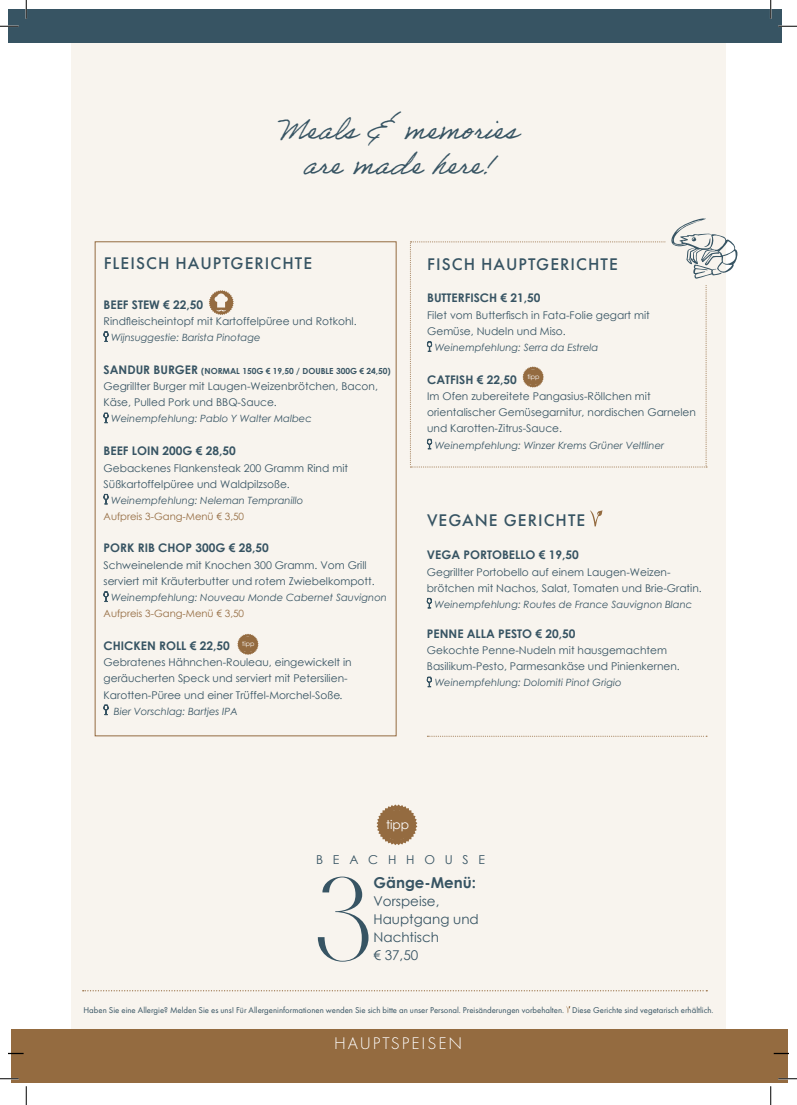
<style>
.page{position:relative;width:797px;height:1105px;background:#fff}
.page>*{position:absolute;margin:0;border:0;box-sizing:border-box;transform-origin:0 0}
.t1{font:83.88px "Sauvage";color:#375463}
.t2{font:28.75px "Adobe Handwriting Ernie";color:#375463}
.t3{font:500 17.5px "Futura PT";letter-spacing:.06em;color:#375463}
.t4{font:300 17.5px "Futura PT";letter-spacing:.11em;color:#fff}
.t5{font:700 15px "Century Gothic";color:#375463}
.t6{font:13.5px "Century Gothic";color:#375463}
.t7{font:12.25px "Century Gothic";letter-spacing:.8em;color:#375463}
.t8{font:12.25px "Century Gothic";color:#fff}
.t9{font:700 11.88px "Century Gothic";color:#375463}
.t10{font:10.62px/16.2px "Century Gothic";color:#375463}
.t11{font:italic 10px/16.2px "Century Gothic";color:#375463}
.t12{font:8.75px "Futura PT";color:#375463}
.t13{font:700 8.38px "Century Gothic";color:#375463}
.t14{font:6.38px "Century Gothic";color:#fff}
.s1{font-size:11.88px}
.s2{font-style:normal;color:#946b40}
.s3{font-style:italic}
</style>
<div class="page">
<div style="left:71px;top:35px;width:654px;height:994px;background:#f8f4ee"></div>
<div style="left:9px;top:10px;width:773px;height:33px;background:#375463"></div>
<div style="left:11px;top:1029px;width:777px;height:54px;background:#946b40"></div>
<svg style="left:9px;top:1053px;width:15px;height:1px"></svg>
<svg style="left:773px;top:1053px;width:15px;height:1px"></svg>
<svg style="left:209px;top:290px;width:25px;height:25px"></svg>
<svg style="left:566px;top:1006px;width:4px;height:7px"></svg>
<svg style="left:103px;top:331px;width:6px;height:11px"></svg>
<svg style="left:103px;top:412px;width:6px;height:11px"></svg>
<svg style="left:103px;top:493px;width:6px;height:12px"></svg>
<svg style="left:103px;top:591px;width:6px;height:11px"></svg>
<svg style="left:103px;top:704px;width:6px;height:11px"></svg>
<svg style="left:237px;top:634px;width:21px;height:21px"></svg>
<div style="left:240px;top:636px;width:16px;height:16px;background:#946b40;border-radius:50%"></div>
<svg style="left:410px;top:218px;width:328px;height:250px"></svg>
<div style="left:525px;top:369px;width:16px;height:16px;background:#946b40;border-radius:50%"></div>
<svg style="left:590px;top:510px;width:12px;height:16px"></svg>
<svg style="left:426px;top:597px;width:6px;height:12px"></svg>
<svg style="left:426px;top:676px;width:6px;height:11px"></svg>
<svg style="left:83px;top:990px;width:624px;height:1px"></svg>
<svg style="left:427px;top:736px;width:280px;height:1px"></svg>
<svg style="left:376px;top:804px;width:41px;height:41px"></svg>
<div style="left:382px;top:810px;width:30px;height:30px;background:#946b40;border-radius:50%"></div>
<svg style="left:0;top:25px;width:19px;height:2px"></svg>
<svg style="left:778px;top:25px;width:19px;height:2px"></svg>
<svg style="left:0;top:1078px;width:19px;height:1px"></svg>
<svg style="left:778px;top:1078px;width:19px;height:1px"></svg>
<svg style="left:25px;top:0;width:2px;height:19px"></svg>
<svg style="left:25px;top:1086px;width:2px;height:19px"></svg>
<svg style="left:770px;top:0;width:1px;height:19px"></svg>
<svg style="left:770px;top:1086px;width:1px;height:19px"></svg>
<p class="t2" style="left:279px;top:112px;width:240px">Meals &amp; memories</p>
<p class="t2" style="left:303px;top:147px;width:193px">are made here!</p>
<p class="t3" style="left:104px;top:253px;width:210px">FLEISCH HAUPTGERICHTE</p>
<p class="t9" style="left:104px;top:295px;width:101px">BEEF STEW € 22,50</p>
<p class="t10" style="left:104px;top:313px;width:254px">Rindfleischeintopf mit Kartoffelpüree und Rotkohl.</p>
<p class="t11" style="left:111px;top:329px;width:151px">Wijnsuggestie: Barista Pinotage</p>
<p class="t13" style="left:104px;top:364px;width:289px"><span class="s1">SANDUR BURGER</span> (NORMAL 150G € 19,50 / DOUBLE 300G € 24,50)</p>
<p class="t10" style="left:104px;top:378px;width:276px">Gegrillter Burger mit Laugen-Weizenbrötchen, Bacon,<br>Käse, Pulled Pork und BBQ-Sauce.</p>
<p class="t11" style="left:111px;top:410px;width:202px">Weinempfehlung: Pablo Y Walter Malbec</p>
<p class="t9" style="left:104px;top:442px;width:134px">BEEF LOIN 200G € 28,50</p>
<p class="t10" style="left:104px;top:460px;width:246px">Gebackenes Flankensteak 200 Gramm Rind mit<br>Süßkartoffelpüree und Waldpilzsoße.</p>
<p class="t11" style="left:104px;top:492px;width:201px;text-indent:8px">Weinempfehlung: Neleman Tempranillo<br><span class="s2">Aufpreis 3-Gang-Menü € 3,50</span></p>
<p class="t9" style="left:104px;top:539px;width:167px">PORK RIB CHOP 300G € 28,50</p>
<p class="t10" style="left:104px;top:556px;width:272px">Schweinelende mit Knochen 300 Gramm. Vom Grill serviert mit Kräuterbutter und rotem Zwiebelkompott.</p>
<p class="t11" style="left:104px;top:589px;width:285px;text-indent:8px">Weinempfehlung: Nouveau Monde Cabernet Sauvignon<br><span class="s2">Aufpreis 3-Gang-Menü € 3,50</span></p>
<p class="t9" style="left:104px;top:637px;width:128px">CHICKEN ROLL € 22,50</p>
<p class="t10" style="left:104px;top:654px;width:249px">Gebratenes Hähnchen-Rouleau, eingewickelt in</p>
<p class="t10" style="left:104px;top:670px;width:245px">geräucherten Speck und serviert mit Petersilien-</p>
<p class="t10" style="left:104px;top:686px;width:241px">Karotten-Püree und einer Trüffel-Morchel-Soße<span class="s3">.</span></p>
<p class="t11" style="left:114px;top:703px;width:125px">Bier Vorschlag: Bartjes IPA</p>
<p class="t14" style="left:242px;top:639px;width:14px">tipp</p>
<p class="t3" style="left:427px;top:253px;width:192px">FISCH HAUPTGERICHTE</p>
<p class="t9" style="left:427px;top:289px;width:115px">BUTTERFISCH € 21,50</p>
<p class="t10" style="left:427px;top:306px;width:224px">Filet vom Butterfisch in Fata-Folie gegart mit</p>
<p class="t10" style="left:427px;top:323px;width:140px">Gemüse, Nudeln und Miso.</p>
<p class="t11" style="left:434px;top:339px;width:165px">Weinempfehlung: Serra da Estrela</p>
<p class="t9" style="left:427px;top:370px;width:91px">CATFISH € 22,50</p>
<p class="t10" style="left:427px;top:388px;width:225px">Im Ofen zubereitete Pangasius-Röllchen mit</p>
<p class="t10" style="left:427px;top:404px;width:270px">orientalischer Gemüsegarnitur, nordischen Garnelen und Karotten-Zitrus-Sauce.</p>
<p class="t11" style="left:434px;top:437px;width:231px">Weinempfehlung: Winzer Krems Grüner Veltliner</p>
<p class="t14" style="left:527px;top:372px;width:14px">tipp</p>
<p class="t3" style="left:427px;top:510px;width:160px">VEGANE GERICHTE</p>
<p class="t9" style="left:427px;top:546px;width:153px">VEGA PORTOBELLO € 19,50</p>
<p class="t10" style="left:427px;top:564px;width:276px">Gegrillter Portobello auf einem Laugen-Weizen&shy;brötchen mit Nachos, Salat, Tomaten und Brie-Gratin.</p>
<p class="t11" style="left:434px;top:596px;width:259px">Weinempfehlung: Routes de France Sauvignon Blanc</p>
<p class="t9" style="left:427px;top:624px;width:150px">PENNE ALLA PESTO € 20,50</p>
<p class="t10" style="left:427px;top:642px;width:254px">Gekochte Penne-Nudeln mit hausgemachtem<br>Basilikum-Pesto, Parmesankäse und Pinienkernen.</p>
<p class="t11" style="left:434px;top:674px;width:188px">Weinempfehlung: Dolomiti Pinot Grigio</p>
<p class="t8" style="left:386px;top:816px;width:25px">tipp</p>
<p class="t7" style="left:316px;top:851px;width:170px">BEACHHOUSE</p>
<p class="t1" style="left:316px;top:860px;width:56px">3</p>
<p class="t5" style="left:373px;top:871px;width:104px">Gänge-Menü:</p>
<p class="t6" style="left:373px;top:892px;width:67px">Vorspeise,</p>
<p class="t6" style="left:373px;top:910px;width:107px">Hauptgang und</p>
<p class="t6" style="left:373px;top:928px;width:67px">Nachtisch</p>
<p class="t6" style="left:373px;top:946px;width:46px">€ 37,50</p>
<p class="t12" style="left:83px;top:1005px;width:631px">Haben Sie eine Allergie? Melden Sie es uns! Für Allergeninformationen wenden Sie sich bitte an unser Personal. Preisänderungen vorbehalten. Diese Gerichte sind vegetarisch erhältlich.</p>
<p class="t4" style="left:334px;top:1033px;width:129px">HAUPTSPEISEN</p>
</div>
